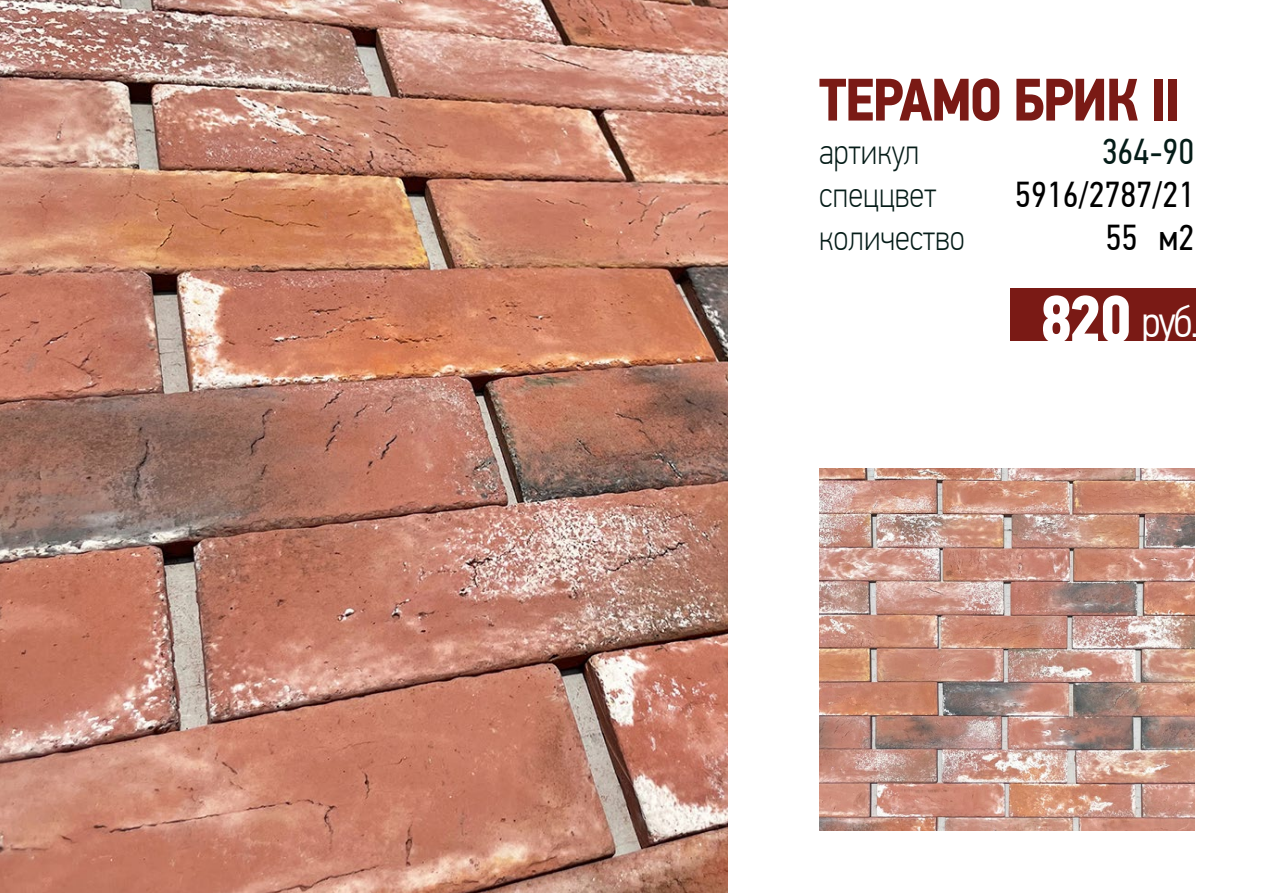
<style>
.page{position:relative;width:1263px;height:893px;background:#fff}
.page>*{position:absolute;margin:0;border:0;box-sizing:border-box;transform-origin:0 0}
.t1{font:700 60px "PF Din Text Cond Pro";letter-spacing:-.03em;color:#7a1a15}
.t2{font:300 45px "PF Din Text Cond Pro";color:#fff}
.t3{font:100 36px "PF Din Text Cond Pro";color:#051c18}
.t4{font:36px "PF Din Text Cond Pro";color:#000}
.t5{font:36px "PF Din Text Cond Pro";color:#051c18}
.s1{font-weight:700;font-size:67.5px}
</style>
<div class="page">
<img style="left:0;top:0;width:727px;height:893px">
<img style="left:819px;top:468px;width:375px;height:362px">
<div style="left:1010px;top:288px;width:186px;height:53px;background:#7a1a15"></div>
<h1 class="t1" style="left:819px;top:63px;width:363px">ТЕРАМО БРИК II</h1>
<p class="t3" style="left:819px;top:131px;width:102px">артикул</p>
<p class="t5" style="left:1102px;top:130px;width:94px">364-90</p>
<p class="t3" style="left:819px;top:174px;width:119px">спеццвет</p>
<p class="t4" style="left:1015px;top:173px;width:181px">5916/2787/21</p>
<p class="t3" style="left:819px;top:217px;width:147px">количество</p>
<p class="t4" style="left:1106px;top:216px;width:90px">55 м2</p>
<p class="t2" style="left:1039px;top:296px;width:161px"><span class="s1">820</span> руб.</p>
</div>
